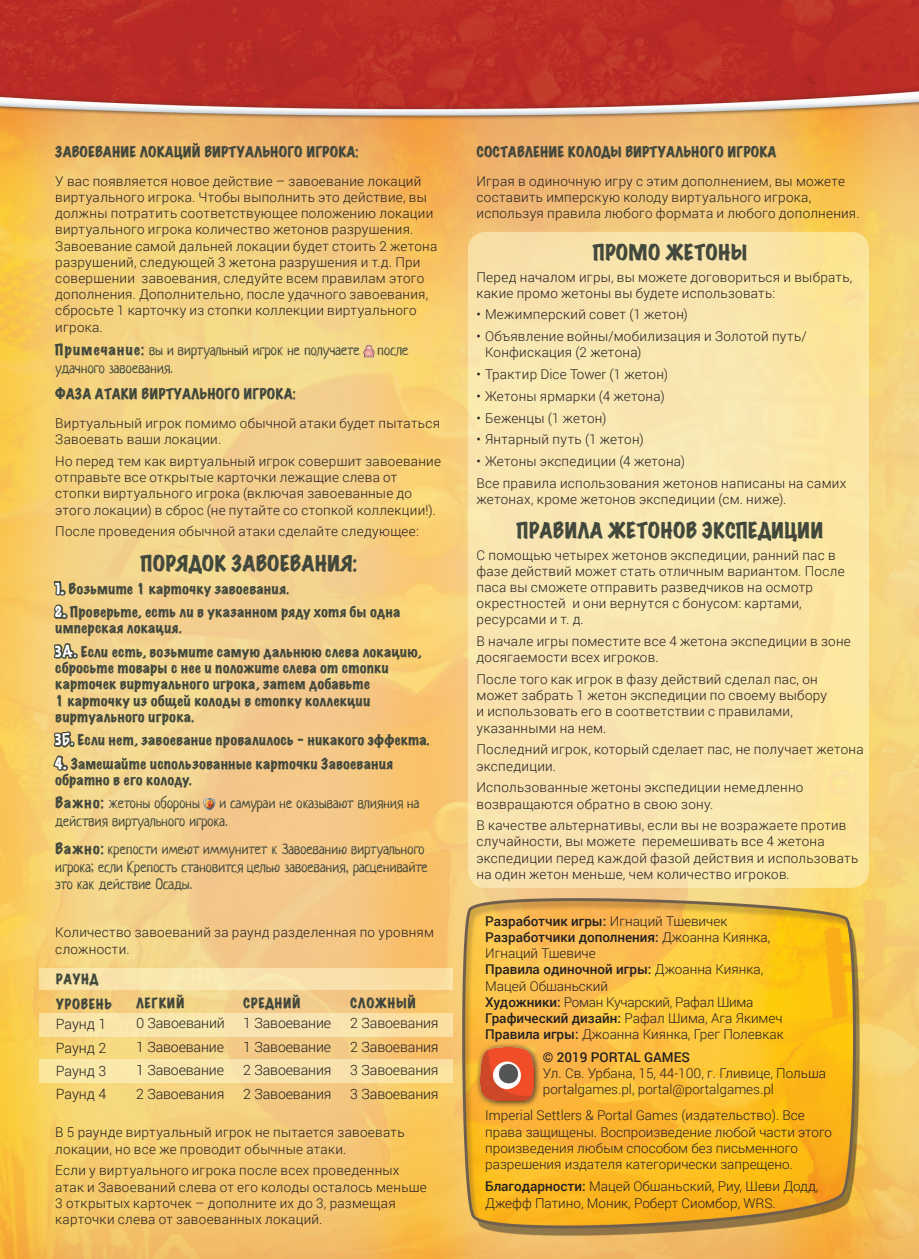
<style>
.page{position:relative;width:919px;height:1259px;background:#fff}
.page>*{position:absolute;margin:0;border:0;box-sizing:border-box;transform-origin:0 0}
.t1{font:expanded 19.8px "Marker Felt";letter-spacing:.01em;color:#42483c}
.t2{font:14.7px/17.7px "Neucha";letter-spacing:.01em;color:#42483c}
.t3{font:300 14.1px/23.4px "Roboto";letter-spacing:-.01em;color:#231f20;text-align:justify}
.t4{font:300 13.5px/16.2px "Roboto";letter-spacing:.02em;color:#231f20}
.t5{font:300 13.5px/16.2px "Roboto";color:#231f20}
.t6{font:expanded 13.5px/16.2px "Marker Felt";letter-spacing:.01em;color:#42483c}
.t7{font:500 13.5px "Roboto";color:#231f20}
.t8{font:expanded 12.9px "Marker Felt";letter-spacing:.05em;color:#42483c}
.s1{font-family:"Marker Felt";font-stretch:expanded;font-size:14.1px}
.s2{font-family:"Tygodnik";font-stretch:normal;font-size:15px;color:#fff}
.s3{font-weight:100;font-stretch:normal;font-size:15px;color:#fff}
.s4{font-weight:500}
</style>
<div class="page">
<img style="left:0;top:0;width:918px;height:1259px">
<div style="left:468px;top:232px;width:400px;height:656px;background:linear-gradient(to right,#f8e4b5,#fbe6a4);border-radius:18px"></div>
<svg style="left:362px;top:344px;width:13px;height:13px"></svg>
<svg style="left:50px;top:579px;width:20px;height:43px"></svg>
<svg style="left:52px;top:641px;width:28px;height:40px"></svg>
<svg style="left:51px;top:730px;width:26px;height:43px"></svg>
<svg style="left:203px;top:797px;width:12px;height:13px"></svg>
<svg style="left:475px;top:1041px;width:66px;height:67px;background:#e2a13b"></svg>
<img style="left:480px;top:1047px;width:53px;height:53px">
<div style="left:40px;top:967px;width:413px;height:22px;background:linear-gradient(to right,#f9e7af,#fadea7)"></div>
<div style="left:40px;top:1013px;width:413px;height:23px;background:linear-gradient(to right,#f9e6ac,#fae0a9)"></div>
<div style="left:40px;top:1059px;width:413px;height:24px;background:linear-gradient(to right,#f9e9aa,#fae1a6)"></div>
<p class="t6" style="left:55px;top:143px;width:304px">ЗАВОЕВАНИЕ ЛОКАЦИЙ ВИРТУАЛЬНОГО ИГРОКА:</p>
<p class="t4" style="left:55px;top:172px;width:383px">У вас появляется новое действие – завоевание локаций виртуального игрока. Чтобы выполнить это действие, вы должны потратить соответствующее положению локации виртуального игрока количество жетонов разрушения.<br>Завоевание самой дальней локации будет стоить 2 жетона разрушений, следующей 3 жетона разрушения и т.д. При совершении завоевания, следуйте всем правилам этого дополнения. Дополнительно, после удачного завоевания, сбросьте 1 карточку из стопки коллекции виртуального игрока.</p>
<p class="t2" style="left:55px;top:341px;width:355px"><span class="s1">Примечание:</span> вы и виртуальный игрок не получаете после удачного завоевания.</p>
<p class="t6" style="left:55px;top:385px;width:242px">ФАЗА АТАКИ ВИРТУАЛЬНОГО ИГРОКА:</p>
<p class="t4" style="left:55px;top:414px;width:386px">Виртуальный игрок помимо обычной атаки будет пытаться<br>Завоевать ваши локации.</p>
<p class="t4" style="left:55px;top:452px;width:387px">Но перед тем как виртуальный игрок совершит завоевание отправьте все открытые карточки лежащие слева от стопки виртуального игрока (включая завоеванные до этого локации) в сброс (не путайте со стопкой коллекции!).</p>
<p class="t4" style="left:55px;top:523px;width:365px">После проведения обычной атаки сделайте следующее:</p>
<h1 class="t1" style="left:141px;top:547px;width:218px">ПОРЯДОК ЗАВОЕВАНИЯ:</h1>
<p class="t6" style="left:55px;top:580px;width:235px"><span class="s2">1.</span> Возьмите 1 карточку завоевания.</p>
<p class="t6" style="left:55px;top:604px;width:346px"><span class="s2">2.</span> Проверьте, есть ли в указанном ряду хотя бы одна имперская локация.</p>
<p class="t6" style="left:55px;top:643px;width:367px"><span class="s2">3</span><span class="s3">А.</span> Если есть, возьмите самую дальнюю слева локацию, сбросьте товары с нее и положите слева от стопки карточек виртуального игрока, затем добавьте<br>1 карточку из общей колоды в стопку коллекции виртуального игрока.</p>
<p class="t6" style="left:55px;top:732px;width:375px"><span class="s2">3</span><span class="s3">Б.</span> Если нет, завоевание провалилось – никакого эффекта.</p>
<p class="t6" style="left:55px;top:755px;width:339px"><span class="s2">4.</span> Замешайте использованные карточки Завоевания обратно в его колоду.</p>
<p class="t2" style="left:55px;top:794px;width:146px"><span class="s1">Важно:</span> жетоны обороны</p>
<p class="t2" style="left:55px;top:794px;width:365px;text-indent:164px">и самураи не оказывают влияния на действия виртуального игрока.</p>
<p class="t2" style="left:55px;top:840px;width:374px"><span class="s1">Важно:</span> крепости имеют иммунитет к Завоеванию виртуального игрока; если Крепость становится целью завоевания, расценивайте это как действие Осады.</p>
<p class="t4" style="left:55px;top:924px;width:380px">Количество завоеваний за раунд разделенная по уровням сложности.</p>
<p class="t8" style="left:56px;top:968px;width:44px">РАУНД</p>
<p class="t8" style="left:56px;top:994px;width:58px">УРОВЕНЬ</p>
<p class="t3" style="left:56px;top:1012px;width:52px">Раунд 1<br>Раунд 2<br>Раунд 3<br>Раунд 4</p>
<p class="t8" style="left:136px;top:993px;width:50px">ЛЕГКИЙ</p>
<p class="t3" style="left:136px;top:1011px;width:90px">0 Завоеваний 1 Завоевание 1 Завоевание 2 Завоевания</p>
<p class="t8" style="left:243px;top:993px;width:59px">СРЕДНИЙ</p>
<p class="t3" style="left:243px;top:1011px;width:90px">1 Завоевание 1 Завоевание 2 Завоевания 2 Завоевания</p>
<p class="t8" style="left:350px;top:993px;width:67px">СЛОЖНЫЙ</p>
<p class="t3" style="left:350px;top:1011px;width:90px">2 Завоевания 2 Завоевания 3 Завоевания 3 Завоевания</p>
<p class="t4" style="left:55px;top:1124px;width:351px">В 5 раунде виртуальный игрок не пытается завоевать локации, но все же проводит обычные атаки.</p>
<p class="t4" style="left:55px;top:1162px;width:373px">Если у виртуального игрока после всех проведенных атак и Завоеваний слева от его колоды осталось меньше 3 открытых карточек – дополните их до 3, размещая карточки слева от завоеванных локаций.</p>
<p class="t6" style="left:476px;top:143px;width:301px">СОСТАВЛЕНИЕ КОЛОДЫ ВИРТУАЛЬНОГО ИГРОКА</p>
<p class="t4" style="left:476px;top:172px;width:384px">Играя в одиночную игру с этим дополнением, вы можете составить имперскую колоду виртуального игрока, используя правила любого формата и любого дополнения.</p>
<h1 class="t1" style="left:593px;top:237px;width:155px">ПРОМО ЖЕТОНЫ</h1>
<p class="t4" style="left:476px;top:268px;width:377px">Перед началом игры, вы можете договориться и выбрать, какие промо жетоны вы будете использовать:</p>
<p class="t4" style="left:476px;top:306px;width:213px">• Межимперский совет (1 жетон)</p>
<p class="t4" style="left:485px;top:328px;width:323px;text-indent:-9px">• Объявление войны/мобилизация и Золотой путь/<br>Конфискация (2 жетона)</p>
<p class="t4" style="left:476px;top:366px;width:193px">• Трактир Dice Tower (1 жетон)</p>
<p class="t4" style="left:476px;top:387px;width:190px">• Жетоны ярмарки (4 жетона)</p>
<p class="t4" style="left:476px;top:409px;width:131px">• Беженцы (1 жетон)</p>
<p class="t4" style="left:476px;top:431px;width:169px">• Янтарный путь (1 жетон)</p>
<p class="t4" style="left:476px;top:450px;width:371px;line-height:21.8px">• Жетоны экспедиции (4 жетона)<br>Все правила использования жетонов написаны на самих</p>
<p class="t4" style="left:476px;top:490px;width:311px">жетонах, кроме жетонов экспедиции (см. ниже).</p>
<h1 class="t1" style="left:516px;top:515px;width:308px">ПРАВИЛА ЖЕТОНОВ ЭКСПЕДИЦИИ</h1>
<p class="t4" style="left:476px;top:546px;width:369px">С помощью четырех жетонов экспедиции, ранний пас в фазе действий может стать отличным вариантом. После паса вы сможете отправить разведчиков на осмотр окрестностей и они вернутся с бонусом: картами, ресурсами и т. д.</p>
<p class="t4" style="left:476px;top:633px;width:376px">В начале игры поместите все 4 жетона экспедиции в зоне досягаемости всех игроков.</p>
<p class="t4" style="left:476px;top:671px;width:352px">После того как игрок в фазу действий сделал пас, он может забрать 1 жетон экспедиции по своему выбору и использовать его в соответствии с правилами, указанными на нем.</p>
<p class="t4" style="left:476px;top:741px;width:388px">Последний игрок, который сделает пас, не получает жетона экспедиции.</p>
<p class="t4" style="left:476px;top:779px;width:328px">Использованные жетоны экспедиции немедленно возвращаются обратно в свою зону.</p>
<p class="t4" style="left:476px;top:817px;width:383px">В качестве альтернативы, если вы не возражаете против случайности, вы можете перемешивать все 4 жетона экспедиции перед каждой фазой действия и использовать на один жетон меньше, чем количество игроков.</p>
<p class="t5" style="left:485px;top:912px;width:300px"><span class="s4">Разработчик игры:</span> Игнаций Тшевичек <span class="s4">Разработчики дополнения:</span> Джоанна Киянка, Игнаций Тшевиче<br><span class="s4">Правила одиночной игры:</span> Джоанна Киянка, Мацей Обшаньский<br><span class="s4">Художники:</span> Роман Кучарский, Рафал Шима <span class="s4">Графический дизайн:</span> Рафал Шима, Ага Якимеч <span class="s4">Правила игры:</span> Джоанна Киянка, Грег Полевкак</p>
<p class="t7" style="left:543px;top:1047px;width:149px">© 2019 PORTAL GAMES</p>
<p class="t5" style="left:543px;top:1064px;width:284px">Ул. Св. Урбана, 15, 44-100, г. Гливице, Польша portalgames.pl, portal@portalgames.pl</p>
<p class="t5" style="left:485px;top:1107px;width:348px">Imperial Settlers &amp; Portal Games (издательство). Все права защищены. Воспроизведение любой части этого произведения любым способом без письменного разрешения издателя категорически запрещено.</p>
<p class="t5" style="left:485px;top:1178px;width:334px"><span class="s4">Благодарности:</span> Мацей Обшаньский, Риу, Шеви Додд,<br>Джефф Патино, Моник, Роберт Сиомбор, WRS.</p>
</div>
